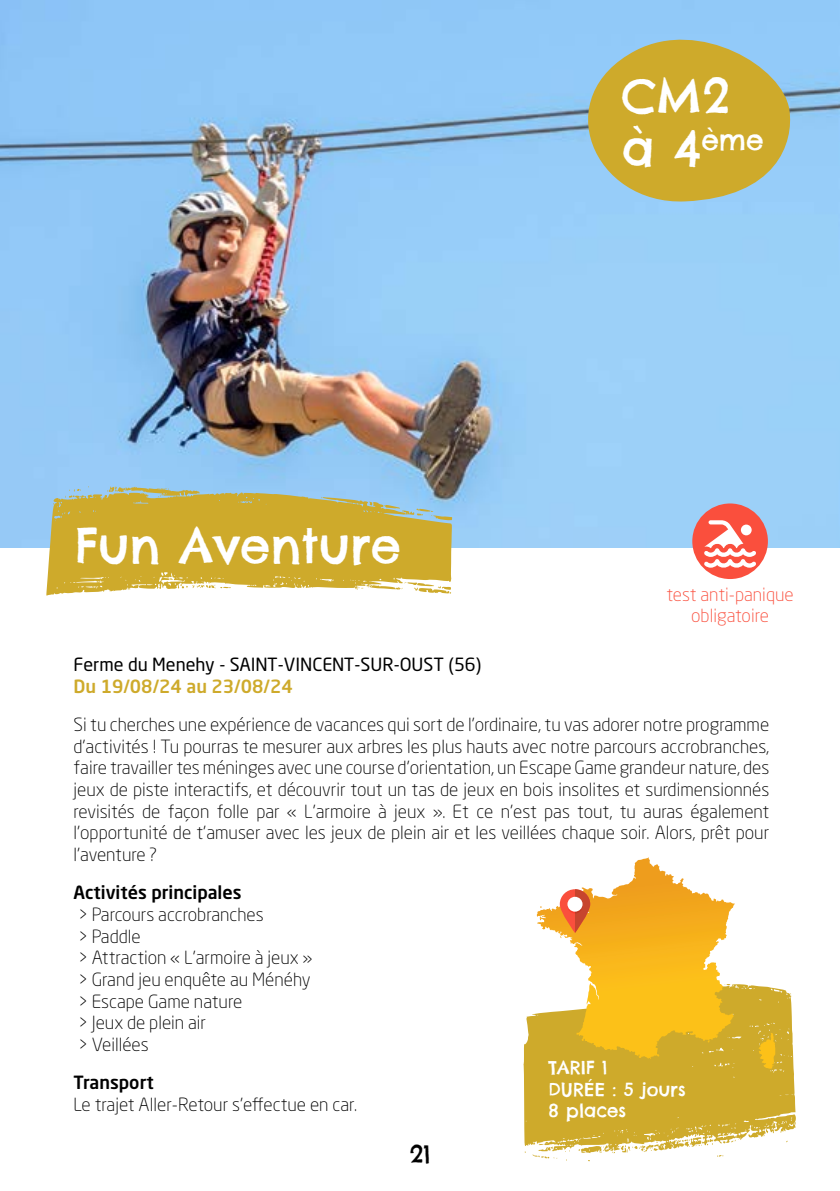
<style>
.page{position:relative;width:840px;height:1191px;background:#fff}
.page>*{position:absolute;margin:0;border:0;box-sizing:border-box;transform-origin:0 0}
.t1{font:48px "Chelsea Market";color:#fff}
.t2{font:28px "Chelsea Market";color:#fff}
.t3{font:24px "Chelsea Market";color:#000}
.t4{font:300 18px/21.6px "Neo Sans Std";color:#000;text-align:justify}
.t5{font:18px "Neo Sans Std";color:#000}
.t6{font:500 18px "Neo Sans Std";color:#000}
.t7{font:300 18px/21.6px "Neo Sans Std";color:#fa4f3d;text-align:center}
.t8{font:18px/21.6px "Chelsea Market";color:#fff}
.t9{font:500 18px "Neo Sans Std";color:#ceaa2b}
.s1{font-size:48px}
</style>
<div class="page">
<svg style="left:523px;top:984px;width:272px;height:167px;background:#dbb73d"></svg>
<svg style="left:722px;top:1138px;width:17px;height:5px"></svg>
<svg style="left:676px;top:1137px;width:36px;height:10px"></svg>
<svg style="left:578px;top:1145px;width:26px;height:8px"></svg>
<svg style="left:611px;top:1141px;width:46px;height:12px"></svg>
<svg style="left:532px;top:1143px;width:25px;height:15px"></svg>
<img style="left:1px;top:0;width:838px;height:548px">
<svg style="left:46px;top:486px;width:406px;height:109px;background:#cab24e"></svg>
<svg style="left:369px;top:501px;width:3px;height:4px"></svg>
<svg style="left:384px;top:504px;width:68px;height:16px"></svg>
<svg style="left:158px;top:488px;width:11px;height:10px"></svg>
<svg style="left:107px;top:486px;width:18px;height:6px"></svg>
<svg style="left:65px;top:489px;width:16px;height:9px"></svg>
<svg style="left:369px;top:582px;width:82px;height:12px"></svg>
<svg style="left:357px;top:586px;width:6px;height:3px"></svg>
<svg style="left:181px;top:584px;width:50px;height:4px"></svg>
<svg style="left:592px;top:961px;width:5px;height:10px"></svg>
<svg style="left:579px;top:943px;width:4px;height:8px"></svg>
<svg style="left:758px;top:1033px;width:12px;height:30px"></svg>
<svg style="left:546px;top:18px;width:247px;height:187px;background:#b3b785"></svg>
<svg style="left:559px;top:889px;width:31px;height:44px"></svg>
<svg style="left:566px;top:858px;width:81px;height:78px"></svg>
<div style="left:567px;top:896px;width:15px;height:15px;background:#fff;border-radius:50%"></div>
<div style="left:692px;top:503px;width:75px;height:76px;background:#fa4f3d;border-radius:50%"></div>
<svg style="left:703px;top:520px;width:52px;height:48px"></svg>
<img style="left:0;top:0;width:1px;height:548px">
<h1 class="t1" style="left:75px;top:515px;width:327px">Fun Aventure</h1>
<h1 class="t1" style="left:621px;top:66px;width:110px">CM2</h1>
<h2 class="t2" style="left:621px;top:122px;width:143px"><span class="s1">à 4</span>ème</h2>
<p class="t7" style="left:666px;top:583px;width:128px">test anti-panique obligatoire</p>
<p class="t5" style="left:73px;top:653px;width:409px">Ferme du Menehy - SAINT-VINCENT-SUR-OUST (56)</p>
<p class="t9" style="left:73px;top:674px;width:221px">Du 19/08/24 au 23/08/24</p>
<p class="t4" style="left:73px;top:713px;width:697px">Si tu cherches une expérience de vacances qui sort de l’ordinaire, tu vas adorer notre programme d’activités ! Tu pourras te mesurer aux arbres les plus hauts avec notre parcours accrobranches, faire travailler tes méninges avec une course d’orientation, un Escape Game grandeur nature, des jeux de piste interactifs, et découvrir tout un tas de jeux en bois insolites et surdimensionnés revisités de façon folle par « L’armoire à jeux ». Et ce n’est pas tout, tu auras également l’opportunité de t’amuser avec les jeux de plein air et les veillées chaque soir. Alors, prêt pour l’aventure ?</p>
<p class="t6" style="left:73px;top:881px;width:169px">Activités principales</p>
<p class="t4" style="left:77px;top:903px;width:236px;text-align:left">&gt; Parcours accrobranches<br>&gt; Paddle<br>&gt; Attraction « L’armoire à jeux » &gt; Grand jeu enquête au Ménéhy &gt; Escape Game nature<br>&gt; Jeux de plein air<br>&gt; Veillées</p>
<p class="t6" style="left:73px;top:1071px;width:82px">Transport</p>
<p class="t4" style="left:73px;top:1093px;width:285px">Le trajet Aller-Retour s’effectue en car.</p>
<p class="t8" style="left:548px;top:1056px;width:139px">TARIF 1<br>DURÉE : 5 jours<br>8 places</p>
<h3 class="t3" style="left:409px;top:1138px;width:22px">21</h3>
</div>
